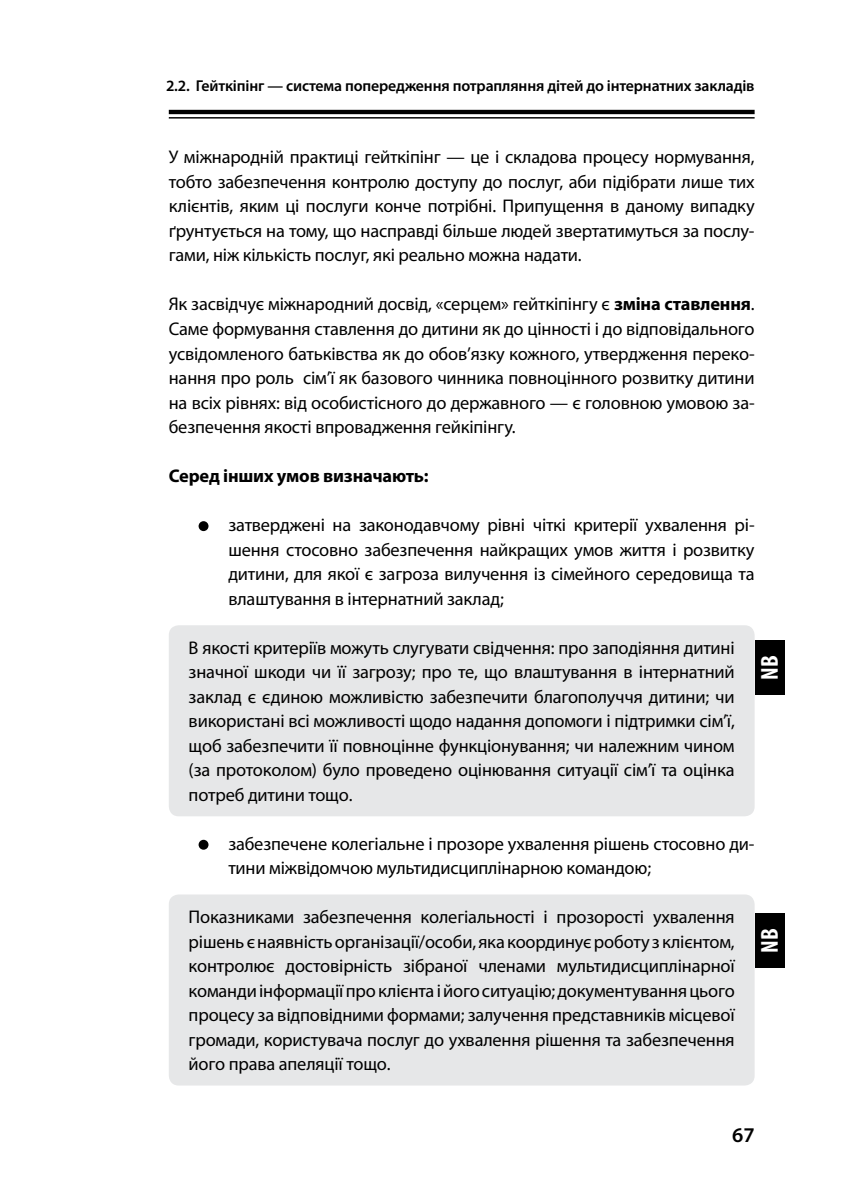
<style>
.page{position:relative;width:844px;height:1191px;background:#fff}
.page>*{position:absolute;margin:0;border:0;box-sizing:border-box;transform-origin:0 0}
.t1{font:700 condensed 24.5px "Myriad Pro";color:#fff}
.t2{font:600 21px "Myriad Pro";color:#000}
.t3{font:18.38px/24.5px "Myriad Pro";letter-spacing:-.01em;color:#000;text-align:justify}
.t4{font:700 18.38px "Myriad Pro";letter-spacing:-.01em;color:#000}
.t5{font:600 15.75px "Myriad Pro";letter-spacing:-.01em;color:#000}
.s1{font-weight:700}
</style>
<div class="page">
<div style="left:169px;top:625px;width:585px;height:191px;background:#e6e7e8;border-radius:10px"></div>
<div style="left:169px;top:894px;width:585px;height:191px;background:#e6e7e8;border-radius:10px"></div>
<hr style="left:169px;top:110px;width:585px;height:4px;background:#000">
<hr style="left:169px;top:117px;width:585px;height:2px;background:#000">
<div style="left:198px;top:521px;width:10px;height:10px;background:#000;border-radius:50%"></div>
<div style="left:198px;top:839px;width:10px;height:10px;background:#000;border-radius:50%"></div>
<div style="left:754px;top:640px;width:30px;height:54px;background:#000"></div>
<div style="left:754px;top:913px;width:30px;height:54px;background:#000"></div>
<p class="t5" style="left:166px;top:76px;width:590px">2.2. Гейткіпінг — система попередження потрапляння дітей до інтернатних закладів</p>
<p class="t3" style="left:169px;top:145px;width:587px">У міжнародній практиці гейткіпінг — це і складова процесу нормування, тобто забезпечення контролю доступу до послуг, аби підібрати лише тих клієнтів, яким ці послуги конче потрібні. Припущення в даному випадку ґрунтується на тому, що насправді більше людей звертатимуться за послу&shy;гами, ніж кількість послуг, які реально можна надати.</p>
<p class="t3" style="left:169px;top:292px;width:587px">Як засвідчує міжнародний досвід, «серцем» гейткіпінгу є <span class="s1">зміна ставлення</span>.<br>Саме формування ставлення до дитини як до цінності і до відповідального усвідомленого батьківства як до обов’язку кожного, утвердження переко&shy;нання про роль сім’ї як базового чинника повноцінного розвитку дитини на всіх рівнях: від особистісного до державного — є головною умовою за&shy;безпечення якості впровадження гейкіпінгу.</p>
<p class="t4" style="left:169px;top:464px;width:261px">Серед інших умов визначають:</p>
<p class="t3" style="left:228px;top:512px;width:527px">затверджені на законодавчому рівні чіткі критерії ухвалення рі&shy;шення стосовно забезпечення найкращих умов життя і розвитку дитини, для якої є загроза вилучення із сімейного середовища та влаштування в інтернатний заклад;</p>
<p class="t3" style="left:189px;top:635px;width:547px">В якості критеріїв можуть слугувати свідчення: про заподіяння дитині значної шкоди чи її загрозу; про те, що влаштування в інтернатний заклад є єдиною можливістю забезпечити благополуччя дитини; чи використані всі можливості щодо надання допомоги і підтримки сім’ї, щоб забезпечити її повноцінне функціонування; чи належним чином (за протоколом) було проведено оцінювання ситуації сім’ї та оцінка потреб дитини тощо.</p>
<p class="t3" style="left:228px;top:831px;width:527px">забезпечене колегіальне і прозоре ухвалення рішень стосовно ди&shy;тини міжвідомчою мультидисциплінарною командою;</p>
<p class="t3" style="left:189px;top:904px;width:547px">Показниками забезпечення колегіальності і прозорості ухвалення рішень є наявність організації/особи, яка координує роботу з клієнтом, контролює достовірність зібраної членами мультидисциплінарної команди інформації про клієнта і його ситуацію; документування цього процесу за відповідними формами; залучення представників місцевої громади, користувача послуг до ухвалення рішення та забезпечення його права апеляції тощо.</p>
<h1 class="t1" style="left:754px;top:679px;width:26px;rotate:-90deg">NB</h1>
<h1 class="t1" style="left:754px;top:952px;width:26px;rotate:-90deg">NB</h1>
<p class="t2" style="left:732px;top:1121px;width:24px">67</p>
</div>
